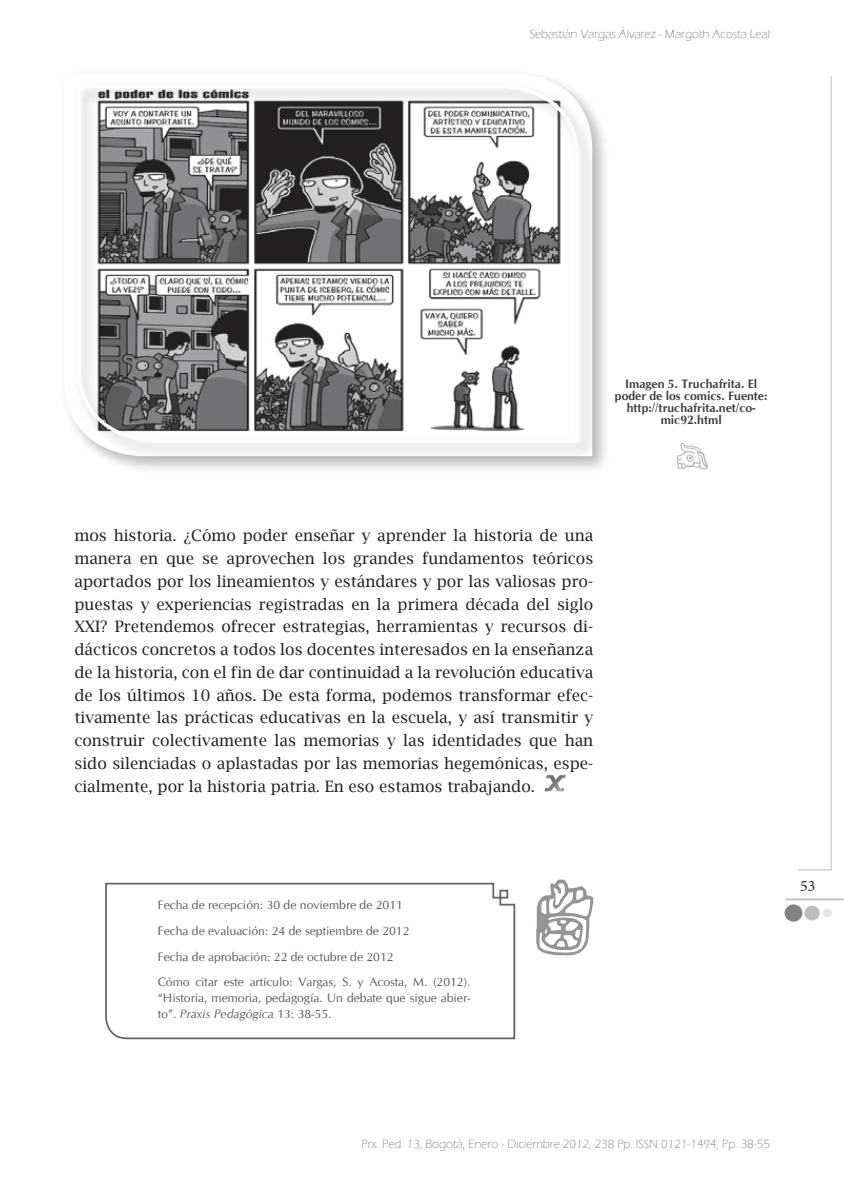
<style>
.page{position:relative;width:844px;height:1191px;background:#fff}
.page>*{position:absolute;margin:0;border:0;box-sizing:border-box;transform-origin:0 0}
.cuerpo{font:15.75px/22.8px "Lucida Bright";color:#231f20;text-align:justify}
.t1{font:15.75px "Minion Pro";color:#231f20}
.como_citar{font:12.25px/15.8px "CG Omega";color:#57585a;text-align:justify}
.t2{font:300 12.25px "Eras ITC";color:#6c6d70}
.pie_de_fotos{font:700 12.25px/12.2px "CG Omega";color:#3e3e3f;text-align:center}
.s1{font-style:italic}
</style>
<div class="page">
<hr style="left:785px;top:898px;width:58px;height:2px;background:#bcbdc0">
<svg style="left:798px;top:76px;width:33px;height:794px"></svg>
<div style="left:784px;top:904px;width:18px;height:17px;background:#808285;border-radius:50%"></div>
<div style="left:804px;top:905px;width:15px;height:15px;background:#bcbdc0;border-radius:50%"></div>
<div style="left:822px;top:908px;width:9px;height:9px;background:#e6e7e9;border-radius:50%"></div>
<svg style="left:544px;top:775px;width:21px;height:16px"></svg>
<svg style="left:536px;top:879px;width:57px;height:76px"></svg>
<svg style="left:105px;top:882px;width:411px;height:158px"></svg>
<div style="left:61px;top:70px;width:548px;height:404px;background:#231f20;opacity:.3"></div>
<svg style="left:61px;top:71px;width:533px;height:388px"></svg>
<div style="left:73px;top:81px;width:524px;height:379px;background:#231f20;opacity:.3"></div>
<svg style="left:75px;top:83px;width:506px;height:361px"></svg>
<svg style="left:677px;top:443px;width:31px;height:26px"></svg>
<p class="t2" style="left:529px;top:27px;width:242px">Sebastián Vargas Álvarez - Margoth Acosta Leal</p>
<p class="pie_de_fotos" style="left:614px;top:377px;width:154px">Imagen 5. Truchafrita. El poder de los comics. Fuente: http://truchafrita.net/co&shy;mic92.html</p>
<p class="cuerpo" style="left:74px;top:524px;width:520px">mos historia. ¿Cómo poder enseñar y aprender la historia de una manera en que se aprovechen los grandes fundamentos teóricos aportados por los lineamientos y estándares y por las valiosas pro&shy;puestas y experiencias registradas en la primera década del siglo XXI? Pretendemos ofrecer estrategias, herramientas y recursos di&shy;dácticos concretos a todos los docentes interesados en la enseñanza de la historia, con el fin de dar continuidad a la revolución educativa de los últimos 10 años. De esta forma, podemos transformar efec&shy;tivamente las prácticas educativas en la escuela, y así transmitir y construir colectivamente las memorias y las identidades que han sido silenciadas o aplastadas por las memorias hegemónicas, espe&shy;cialmente, por la historia patria. En eso estamos trabajando.</p>
<p class="como_citar" style="left:158px;top:897px;width:246px">Fecha de recepción: 30 de noviembre de 2011</p>
<p class="como_citar" style="left:158px;top:923px;width:253px">Fecha de evaluación: 24 de septiembre de 2012</p>
<p class="como_citar" style="left:158px;top:948px;width:237px">Fecha de aprobación: 22 de octubre de 2012</p>
<p class="como_citar" style="left:158px;top:974px;width:314px">Cómo citar este artículo: Vargas, S. y Acosta, M. (2012). “Historia, memoria, pedagogía. Un debate que sigue abier&shy;to”. <span class="s1">Praxis Pedagógica</span> 13: 38-55.</p>
<p class="t1" style="left:800px;top:875px;width:17px">53</p>
<p class="t2" style="left:361px;top:1137px;width:410px">Prx. Ped. 13, Bogotá, Enero - Diciembre 2012, 238 Pp. ISSN 0121-1494, Pp. 38-55</p>
</div>
